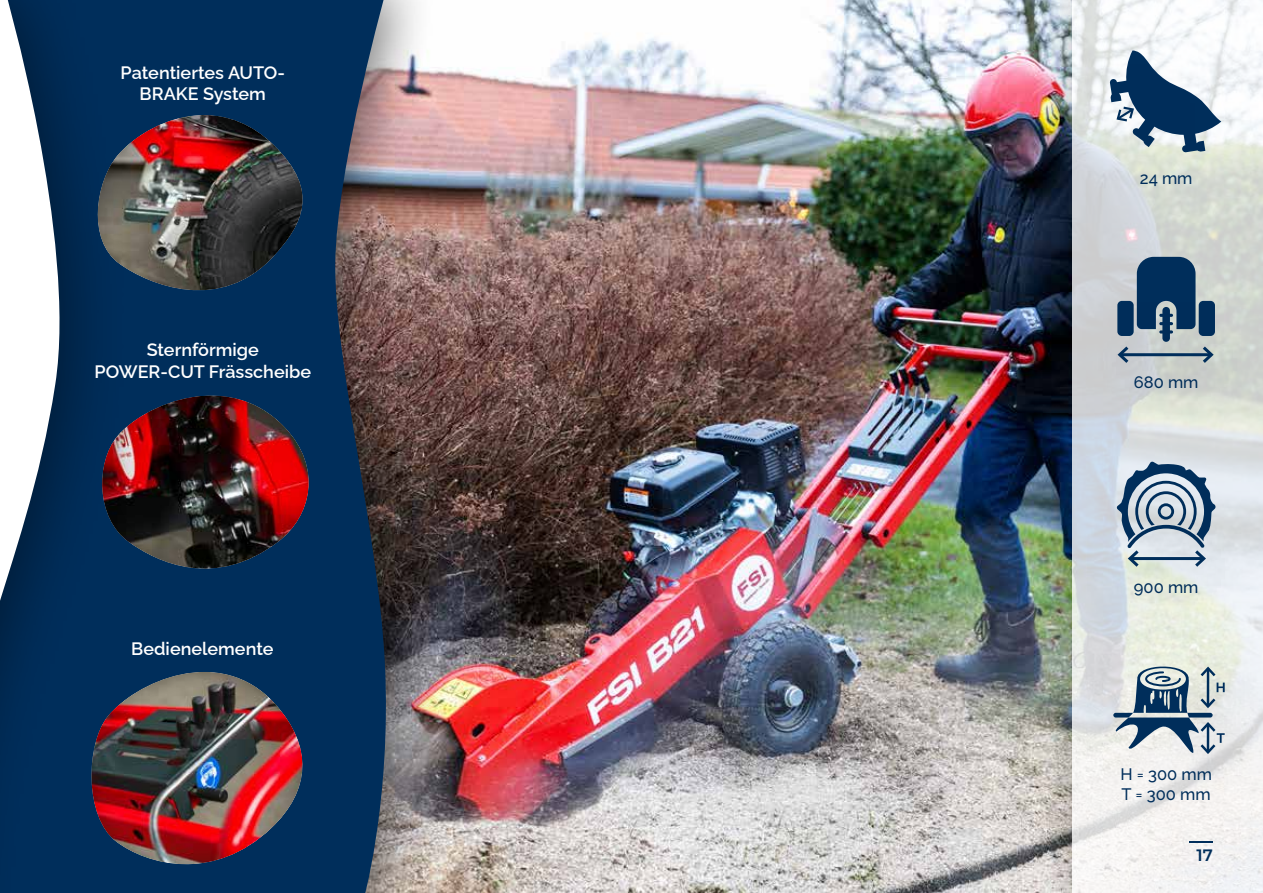
<style>
.page{position:relative;width:1263px;height:893px;background:#fff}
.page>*{position:absolute;margin:0;border:0;box-sizing:border-box;transform-origin:0 0}
.t1{font:600 18px/21.6px "Raleway";color:#fff;text-align:center}
.t2{font:500 16.5px/19.8px "Raleway";color:#002e5b}
.t3{font:600 16.5px "Montserrat";color:#002e5b}
</style>
<div class="page">
<img style="left:442px;top:0;width:591px;height:893px">
<div style="left:0;top:0;width:442px;height:893px;background:#000;opacity:.5"></div>
<svg style="left:130px;top:0;width:262px;height:893px;background:#15365b"></svg>
<div style="left:0;top:0;width:130px;height:893px;background:#002e5b"></div>
<svg style="left:0;top:0;width:78px;height:707px"></svg>
<div style="left:96px;top:113px;width:208px;height:178px;background:#000;opacity:.2"></div>
<div style="left:100px;top:393px;width:210px;height:177px;background:#000;opacity:.2"></div>
<div style="left:90px;top:670px;width:213px;height:195px;background:#000;opacity:.2"></div>
<div style="left:1033px;top:0;width:230px;height:893px;background:#000;opacity:.5"></div>
<svg style="left:1072px;top:0;width:191px;height:893px"></svg>
<div style="left:1072px;top:61px;width:125px;height:124px;background:#000;opacity:.75"></div>
<svg style="left:1110px;top:50px;width:111px;height:103px"></svg>
<div style="left:1074px;top:300px;width:189px;height:127px;background:#000;opacity:.75"></div>
<hr style="left:1120px;top:353px;width:91px;height:3px;background:#002e5b">
<svg style="left:1115px;top:343px;width:16px;height:23px"></svg>
<svg style="left:1137px;top:257px;width:79px;height:109px;background:#5d788e"></svg>
<div style="left:1084px;top:504px;width:179px;height:127px;background:#000;opacity:.75"></div>
<svg style="left:1117px;top:461px;width:99px;height:109px;background:#9daebe"></svg>
<div style="left:1163px;top:631px;width:100px;height:128px;background:#000;opacity:.75"></div>
<div style="left:1163px;top:686px;width:100px;height:119px;background:#000;opacity:.75"></div>
<svg style="left:1113px;top:662px;width:112px;height:95px;background:#a2b1ba"></svg>
<hr style="left:1189px;top:841px;width:24px;height:2px;background:#002e5b">
<p class="t1" style="left:121px;top:60px;width:166px">Patentiertes AUTO-<br>BRAKE System</p>
<p class="t1" style="left:94px;top:337px;width:218px">Sternförmige<br>POWER-CUT Frässcheibe</p>
<p class="t1" style="left:131px;top:636px;width:144px">Bedienelemente</p>
<p class="t2" style="left:1140px;top:168px;width:54px">24 mm</p>
<p class="t2" style="left:1134px;top:373px;width:66px">680 mm</p>
<p class="t2" style="left:1134px;top:577px;width:66px">900 mm</p>
<p class="t2" style="left:1120px;top:764px;width:93px">H = 300 mm<br>T = 300 mm</p>
<p class="t3" style="left:1196px;top:843px;width:18px">17</p>
</div>
